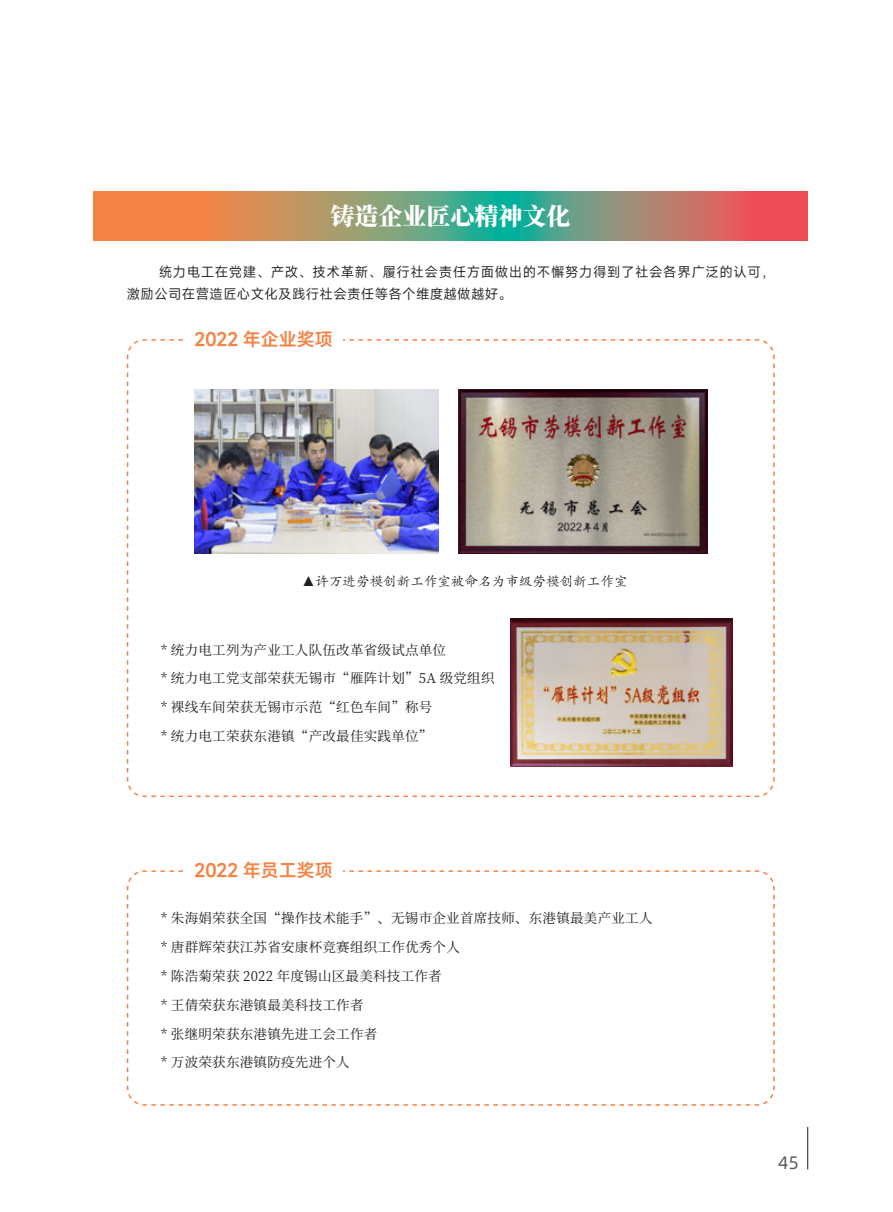
<style>
.page{position:relative;width:893px;height:1212px;background:#fff}
.page>*{position:absolute;margin:0;border:0;box-sizing:border-box;transform-origin:0 0}
.t1{font:800 24px "Source Han Serif SC";color:#fff}
.t2{font:600 18px "Mi Sans";color:#f58345}
.t3{font:18px "Alibaba Sans";color:#57585a}
.思源宋体{font:13.5px "Source Han Serif SC";letter-spacing:.02em;color:#231f20}
.思源宋体-2{font:13.5px/22.5px "Mi Sans";letter-spacing:.04em;color:#231f20}
.楷体结尾{font:13.5px "FZKTK GBK1 0";letter-spacing:.005em;color:#231f20}
</style>
<div class="page">
<hr style="left:807px;top:1127px;width:1px;height:42px;background:#231f20">
<svg style="left:94px;top:192px;width:713px;height:49px;background:#a68c6b"></svg>
<svg style="left:126px;top:870px;width:649px;height:236px"></svg>
<svg style="left:126px;top:339px;width:649px;height:459px"></svg>
<div style="left:185px;top:321px;width:157px;height:36px;background:#fff"></div>
<div style="left:185px;top:852px;width:157px;height:36px;background:#fff"></div>
<img style="left:194px;top:390px;width:244px;height:164px">
<img style="left:458px;top:390px;width:249px;height:164px">
<img style="left:511px;top:619px;width:222px;height:148px">
<p class="t1" style="left:330px;top:203px;width:241px">铸造企业匠心精神文化</p>
<p class="思源宋体-2" style="left:127px;top:260px;width:649px;text-indent:32px">统力电工在党建、产改、技术革新、履行社会责任方面做出的不懈努力得到了社会各界广泛的认可，激励公司在营造匠心文化及践行社会责任等各个维度越做越好。</p>
<p class="t2" style="left:195px;top:327px;width:140px">2022 年企业奖项</p>
<p class="楷体结尾" style="left:302px;top:574px;width:327px">▲许万进劳模创新工作室被命名为市级劳模创新工作室</p>
<p class="思源宋体" style="left:161px;top:642px;width:287px">* 统力电工列为产业工人队伍改革省级试点单位</p>
<p class="思源宋体" style="left:161px;top:671px;width:335px">* 统力电工党支部荣获无锡市“雁阵计划”5A 级党组织</p>
<p class="思源宋体" style="left:161px;top:700px;width:273px">* 裸线车间荣获无锡市示范“红色车间”称号</p>
<p class="思源宋体" style="left:161px;top:729px;width:273px">* 统力电工荣获东港镇“产改最佳实践单位”</p>
<p class="t2" style="left:195px;top:858px;width:140px">2022 年员工奖项</p>
<p class="思源宋体" style="left:161px;top:910px;width:493px">* 朱海娟荣获全国“操作技术能手”、无锡市企业首席技师、东港镇最美产业工人</p>
<p class="思源宋体" style="left:161px;top:939px;width:301px">* 唐群辉荣获江苏省安康杯竞赛组织工作优秀个人</p>
<p class="思源宋体" style="left:161px;top:968px;width:282px">* 陈浩菊荣获 2022 年度锡山区最美科技工作者</p>
<p class="思源宋体" style="left:161px;top:997px;width:204px">* 王倩荣获东港镇最美科技工作者</p>
<p class="思源宋体" style="left:161px;top:1026px;width:218px">* 张继明荣获东港镇先进工会工作者</p>
<p class="思源宋体" style="left:161px;top:1055px;width:190px">* 万波荣获东港镇防疫先进个人</p>
<h2 class="t3" style="left:778px;top:1149px;width:22px">45</h2>
</div>
